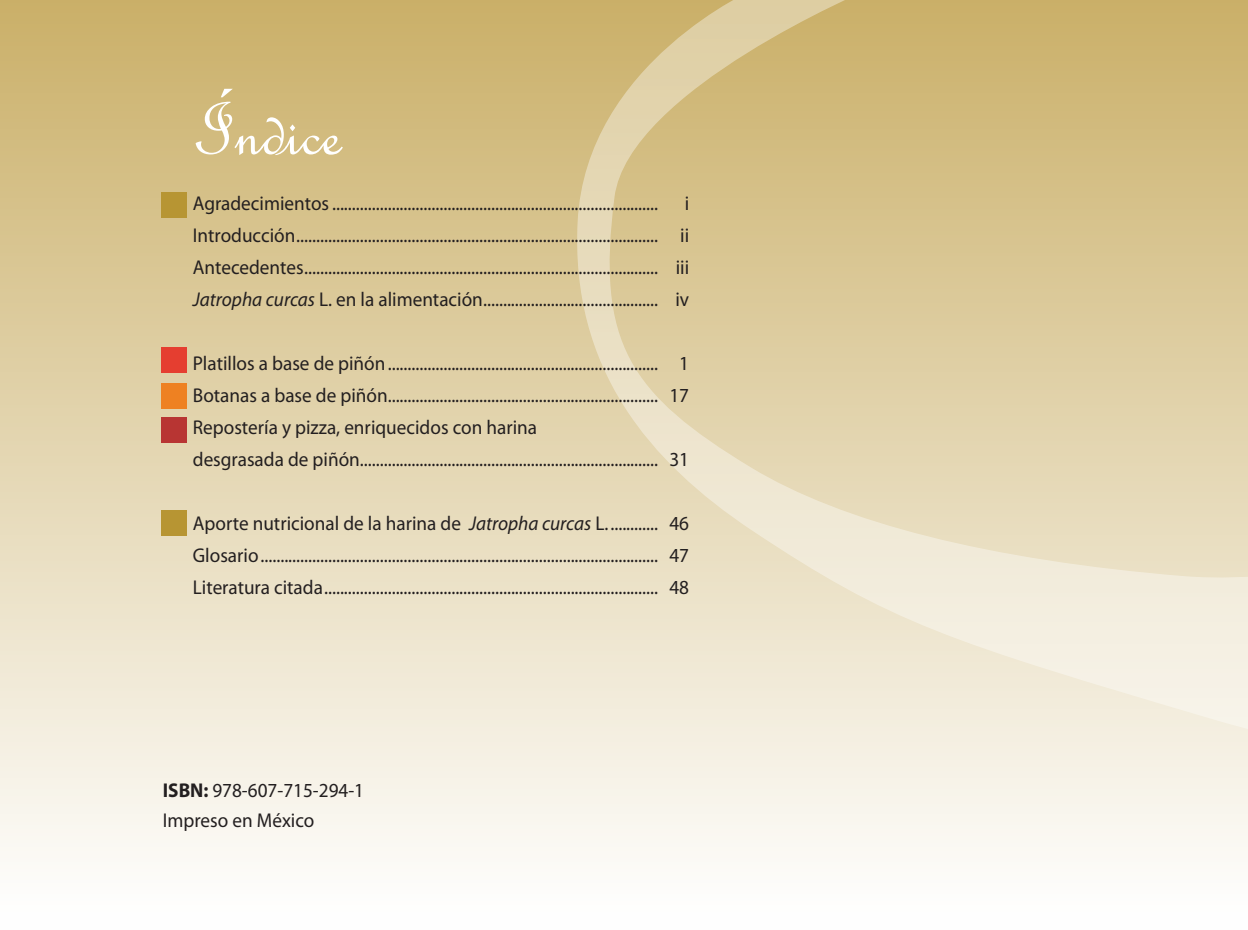
<style>
.page{position:relative;width:1248px;height:930px;background:#fff}
.page>*{position:absolute;margin:0;border:0;box-sizing:border-box;transform-origin:0 0}
.head_1{font:80px "French Script";color:#fff}
.body_T2{font:20px "Myriad Pro";color:#231f20;scale:.96 1}
.body_T1{font:20px "Myriad Pro";color:#231f20;scale:.96 1}
.s1{font-style:italic}
.s2{font-weight:700}
</style>
<div class="page">
<div style="left:0;top:0;width:1247px;height:930px;background:linear-gradient(to bottom,#caaf68,#fff)"></div>
<svg style="left:575px;top:0;width:672px;height:745px;background:#e0d1a9"></svg>
<div style="left:161px;top:348px;width:25px;height:25px;background:#e53e30"></div>
<div style="left:161px;top:193px;width:25px;height:25px;background:#b79533"></div>
<div style="left:161px;top:510px;width:25px;height:25px;background:#b79533"></div>
<div style="left:161px;top:383px;width:25px;height:25px;background:#ee8122"></div>
<div style="left:161px;top:417px;width:25px;height:25px;background:#b83533"></div>
<p class="head_1" style="left:193px;top:80px;width:150px">Índice</p>
<p class="body_T2" style="left:193px;top:191px;width:486px">Agradecimientos..................................................................................</p>
<p class="body_T2" style="left:684px;top:191px;width:6px">i</p>
<p class="body_T2" style="left:193px;top:223px;width:518px">Introducción........................................................................................... ii</p>
<p class="body_T2" style="left:193px;top:255px;width:518px">Antecedentes......................................................................................... iii</p>
<p class="body_T2" style="left:193px;top:287px;width:518px"><span class="s1">Jatropha curcas</span> L. en la alimentación............................................ iv</p>
<p class="body_T2" style="left:193px;top:351px;width:518px">Platillos a base de piñón.................................................................... 1</p>
<p class="body_T2" style="left:193px;top:383px;width:518px">Botanas a base de piñón.................................................................... 17</p>
<p class="body_T2" style="left:193px;top:415px;width:360px">Repostería y pizza, enriquecidos con harina</p>
<p class="body_T2" style="left:193px;top:447px;width:518px">desgrasada de piñón........................................................................... 31</p>
<p class="body_T2" style="left:193px;top:511px;width:518px">Aporte nutricional de la harina de <span class="s1">Jatropha curcas</span> L............. 46</p>
<p class="body_T2" style="left:193px;top:543px;width:518px">Glosario.................................................................................................... 47</p>
<p class="body_T2" style="left:193px;top:575px;width:518px">Literatura citada.................................................................................... 48</p>
<p class="body_T1" style="left:163px;top:778px;width:211px"><span class="s2">ISBN:</span> 978-607-715-294-1</p>
<p class="body_T1" style="left:163px;top:808px;width:159px">Impreso en México</p>
</div>
